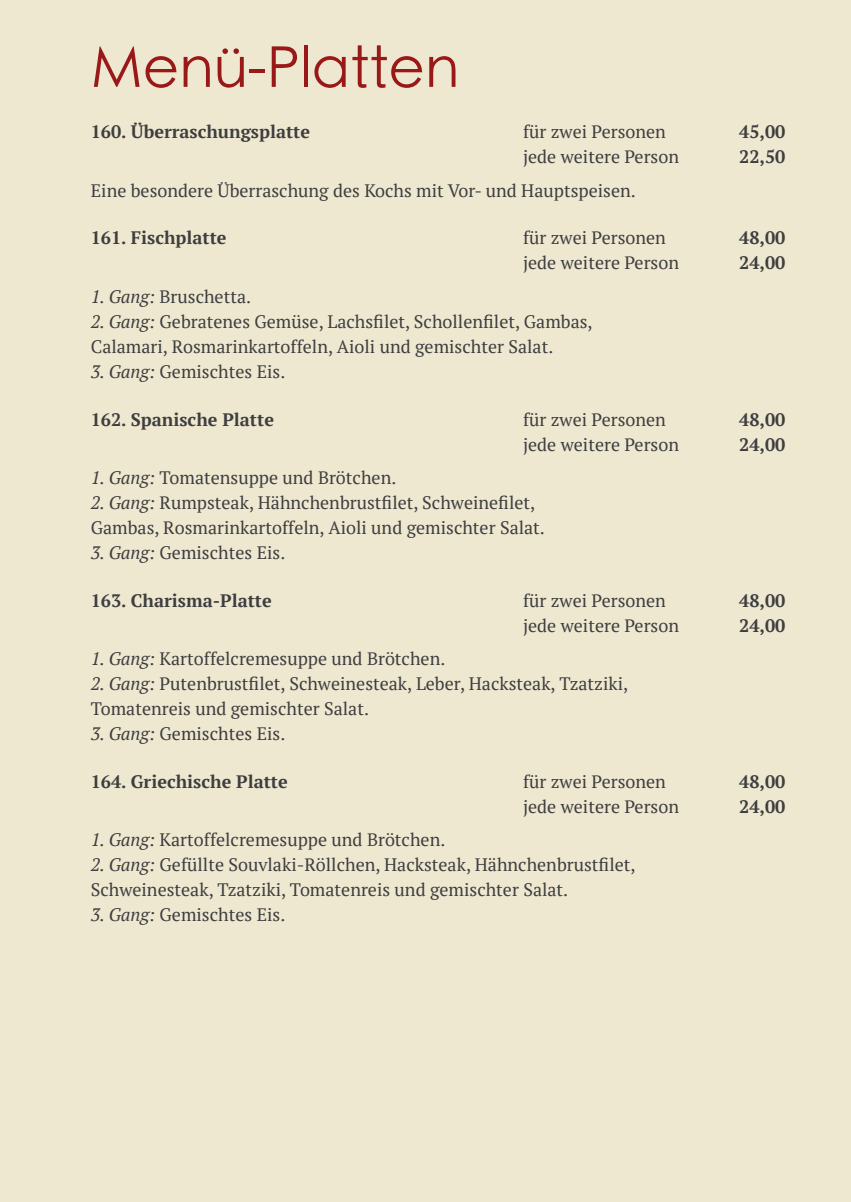
<style>
.page{position:relative;width:851px;height:1202px;background:#fff}
.page>*{position:absolute;margin:0;border:0;box-sizing:border-box;transform-origin:0 0}
.t1{font:300 56.4px "ST Heiti SC";color:#991918}
.t2{font:18px/25px "PT Serif";color:#3e3e3f}
.t3{font:700 18px "PT Serif";color:#3e3e3f}
.s1{font-style:italic}
</style>
<div class="page">
<div style="left:0;top:0;width:850px;height:1202px;background:#efe8d1"></div>
<p class="t1" style="left:91px;top:21px;width:370px">Menü-Platten</p>
<p class="t3" style="left:91px;top:120px;width:221px">160. Überraschungsplatte</p>
<p class="t2" style="left:523px;top:119px;width:144px">für zwei Personen</p>
<p class="t3" style="left:739px;top:120px;width:48px">45,00</p>
<p class="t2" style="left:523px;top:144px;width:157px">jede weitere Person</p>
<p class="t3" style="left:739px;top:145px;width:48px">22,50</p>
<p class="t2" style="left:91px;top:178px;width:546px">Eine besondere Überraschung des Kochs mit Vor- und Hauptspeisen.</p>
<p class="t3" style="left:91px;top:226px;width:137px">161. Fischplatte</p>
<p class="t2" style="left:523px;top:225px;width:144px">für zwei Personen</p>
<p class="t3" style="left:739px;top:226px;width:48px">48,00</p>
<p class="t2" style="left:523px;top:250px;width:157px">jede weitere Person</p>
<p class="t3" style="left:739px;top:251px;width:48px">24,00</p>
<p class="t2" style="left:91px;top:284px;width:162px"><span class="s1">1. Gang:</span> Bruschetta.</p>
<p class="t2" style="left:91px;top:309px;width:503px"><span class="s1">2. Gang:</span> Gebratenes Gemüse, Lachsfilet, Schollenfilet, Gambas,<br>Calamari, Rosmarinkartoffeln, Aioli und gemischter Salat.</p>
<p class="t2" style="left:91px;top:359px;width:196px"><span class="s1">3. Gang:</span> Gemischtes Eis.</p>
<p class="t3" style="left:91px;top:407px;width:185px">162. Spanische Platte</p>
<p class="t2" style="left:523px;top:406px;width:144px">für zwei Personen</p>
<p class="t3" style="left:739px;top:407px;width:48px">48,00</p>
<p class="t2" style="left:523px;top:431px;width:157px">jede weitere Person</p>
<p class="t3" style="left:739px;top:432px;width:48px">24,00</p>
<p class="t2" style="left:91px;top:465px;width:307px"><span class="s1">1. Gang:</span> Tomatensuppe und Brötchen.</p>
<p class="t2" style="left:91px;top:490px;width:455px"><span class="s1">2. Gang:</span> Rumpsteak, Hähnchenbrustfilet, Schweinefilet,<br>Gambas, Rosmarinkartoffeln, Aioli und gemischter Salat.</p>
<p class="t2" style="left:91px;top:540px;width:196px"><span class="s1">3. Gang:</span> Gemischtes Eis.</p>
<p class="t3" style="left:91px;top:589px;width:182px">163. Charisma-Platte</p>
<p class="t2" style="left:523px;top:588px;width:144px">für zwei Personen</p>
<p class="t3" style="left:739px;top:589px;width:48px">48,00</p>
<p class="t2" style="left:523px;top:613px;width:157px">jede weitere Person</p>
<p class="t3" style="left:739px;top:614px;width:48px">24,00</p>
<p class="t2" style="left:91px;top:646px;width:356px"><span class="s1">1. Gang:</span> Kartoffelcremesuppe und Brötchen.</p>
<p class="t2" style="left:91px;top:671px;width:539px"><span class="s1">2. Gang:</span> Putenbrustfilet, Schweinesteak, Leber, Hacksteak, Tzatziki,<br>Tomatenreis und gemischter Salat.</p>
<p class="t2" style="left:91px;top:721px;width:196px"><span class="s1">3. Gang:</span> Gemischtes Eis.</p>
<p class="t3" style="left:91px;top:770px;width:198px">164. Griechische Platte</p>
<p class="t2" style="left:523px;top:769px;width:144px">für zwei Personen</p>
<p class="t3" style="left:739px;top:770px;width:48px">48,00</p>
<p class="t2" style="left:523px;top:794px;width:157px">jede weitere Person</p>
<p class="t3" style="left:739px;top:795px;width:48px">24,00</p>
<p class="t2" style="left:91px;top:827px;width:356px"><span class="s1">1. Gang:</span> Kartoffelcremesuppe und Brötchen.</p>
<p class="t2" style="left:91px;top:852px;width:546px"><span class="s1">2. Gang:</span> Gefüllte Souvlaki-Röllchen, Hacksteak, Hähnchenbrustfilet,</p>
<p class="t2" style="left:91px;top:877px;width:479px">Schweinesteak, Tzatziki, Tomatenreis und gemischter Salat.</p>
<p class="t2" style="left:91px;top:902px;width:196px"><span class="s1">3. Gang:</span> Gemischtes Eis.</p>
</div>
